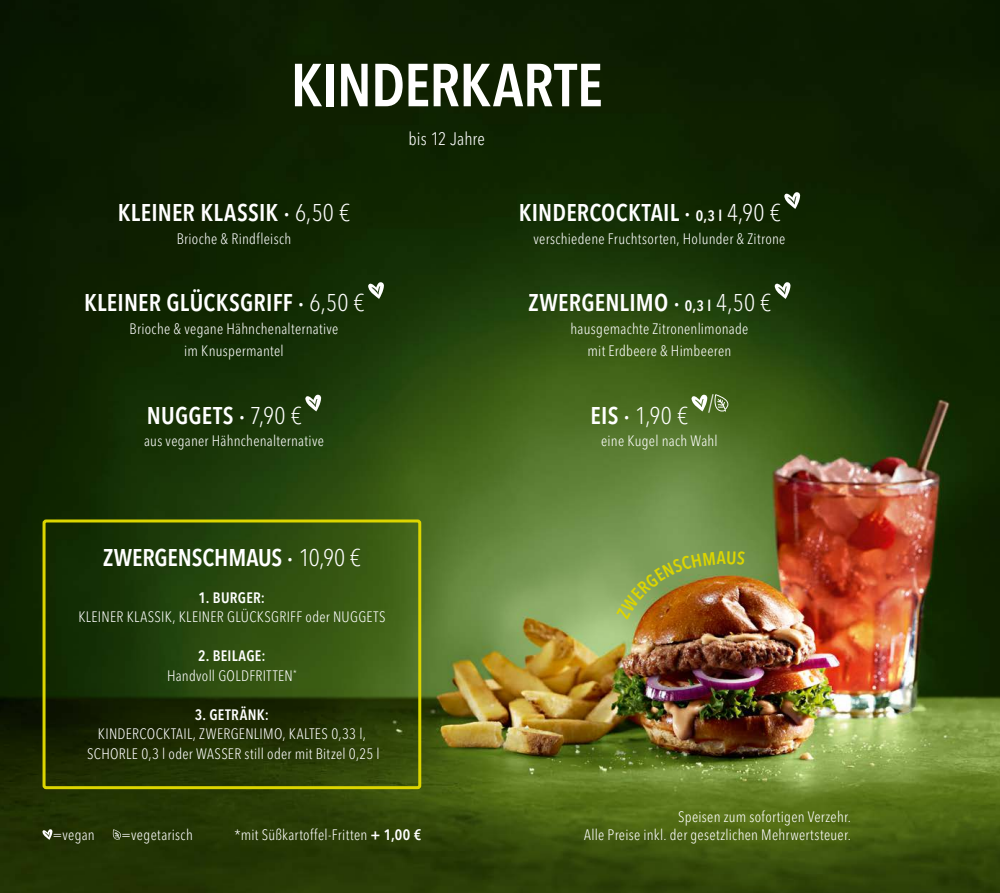
<style>
.page{position:relative;width:1000px;height:893px;background:#fff}
.page>*{position:absolute;margin:0;border:0;box-sizing:border-box;transform-origin:0 0}
.t1{font:600 condensed 60px "Avenir Next LT Pro";letter-spacing:-.01em;color:#fff}
.t2{font:600 condensed 24px "Avenir Next LT Pro";letter-spacing:.005em;color:#fff}
.t3{font:300 condensed 24px "Avenir Next LT Pro";color:#fff}
.t4{font:300 condensed 18px "Avenir Next LT Pro";letter-spacing:.005em;color:#fff}
.t5{font:300 condensed 15px/22.5px "Avenir Next LT Pro";letter-spacing:.02em;color:#fff;text-align:center}
.t6{font:600 condensed 15px "Avenir Next LT Pro";letter-spacing:.02em;color:#fff}
.s1{font-weight:300}
.s2{font-weight:600}
.s3{font-size:15px}
</style>
<div class="page">
<img style="left:0;top:0;width:999px;height:893px">
<svg style="left:368px;top:282px;width:16px;height:17px"></svg>
<svg style="left:305px;top:395px;width:16px;height:16px"></svg>
<svg style="left:784px;top:192px;width:16px;height:17px"></svg>
<svg style="left:774px;top:282px;width:16px;height:17px"></svg>
<svg style="left:691px;top:395px;width:16px;height:16px"></svg>
<svg style="left:714px;top:394px;width:14px;height:18px"></svg>
<svg style="left:113px;top:829px;width:8px;height:11px"></svg>
<svg style="left:43px;top:829px;width:9px;height:11px"></svg>
<div style="left:43px;top:519px;width:378px;height:270px;border:3px solid #dcd500;border-radius:2px"></div>
<img style="left:616px;top:551px;width:129px;height:69px">
<h1 class="t1" style="left:290px;top:49px;width:314px">KINDERKARTE</h1>
<p class="t4" style="left:408px;top:128px;width:78px">bis 12 Jahre</p>
<h2 class="t2" style="left:118px;top:198px;width:234px">KLEINER KLASSIK · <span class="s1">6,50 €</span></h2>
<p class="t5" style="left:177px;top:227px;width:116px">Brioche &amp; Rindfleisch</p>
<h2 class="t2" style="left:84px;top:288px;width:282px">KLEINER GLÜCKSGRIFF · <span class="s1">6,50 €</span></h2>
<p class="t5" style="left:129px;top:317px;width:210px">Brioche &amp; vegane Hähnchenalternative im Knuspermantel</p>
<h2 class="t2" style="left:147px;top:401px;width:156px">NUGGETS · <span class="s1">7,90 €</span></h2>
<p class="t5" style="left:144px;top:430px;width:181px">aus veganer Hähnchenalternative</p>
<h2 class="t2" style="left:103px;top:542px;width:259px">ZWERGENSCHMAUS · <span class="s1">10,90 €</span></h2>
<p class="t6" style="left:198px;top:588px;width:68px">1. BURGER:</p>
<p class="t5" style="left:78px;top:606px;width:308px">KLEINER KLASSIK, KLEINER GLÜCKSGRIFF oder NUGGETS</p>
<p class="t5" style="left:167px;top:646px;width:131px;line-height:19.5px"><span class="s2">2. BEILAGE:<br></span>Handvoll GOLDFRITTEN<sup>*</sup></p>
<p class="t6" style="left:195px;top:705px;width:76px">3. GETRÄNK:</p>
<p class="t5" style="left:87px;top:724px;width:294px;line-height:19.5px">KINDERCOCKTAIL, ZWERGENLIMO, KALTES 0,33 l,<br>SCHORLE 0,3 l oder WASSER still oder mit Bitzel 0,25 l</p>
<p class="t5" style="left:52px;top:823px;width:44px">=vegan</p>
<p class="t5" style="left:121px;top:823px;width:73px">=vegetarisch</p>
<p class="t5" style="left:234px;top:824px;width:188px">*mit Süßkartoffel-Fritten <span class="s2">+ 1,00 €</span></p>
<h2 class="t2" style="left:518px;top:198px;width:263px">KINDERCOCKTAIL · <span class="s3">0,3 l</span> <span class="s1">4,90 €</span></h2>
<p class="t5" style="left:533px;top:227px;width:253px">verschiedene Fruchtsorten, Holunder &amp; Zitrone</p>
<h2 class="t2" style="left:528px;top:288px;width:244px">ZWERGENLIMO · <span class="s3">0,3 l</span> <span class="s1">4,50 €</span></h2>
<p class="t5" style="left:570px;top:317px;width:179px">hausgemachte Zitronenlimonade mit Erdbeere &amp; Himbeeren</p>
<h2 class="t3" style="left:707px;top:389px;width:8px">/</h2>
<p class="t5" style="left:601px;top:430px;width:118px">eine Kugel nach Wahl</p>
<h2 class="t3" style="left:590px;top:401px;width:99px"><span class="s2">EIS ·</span> 1,90 €</h2>
<p class="t5" style="left:584px;top:808px;width:268px;line-height:18px;text-align:right">Speisen zum sofortigen Verzehr.<br>Alle Preise inkl. der gesetzlichen Mehrwertsteuer.</p>
</div>
